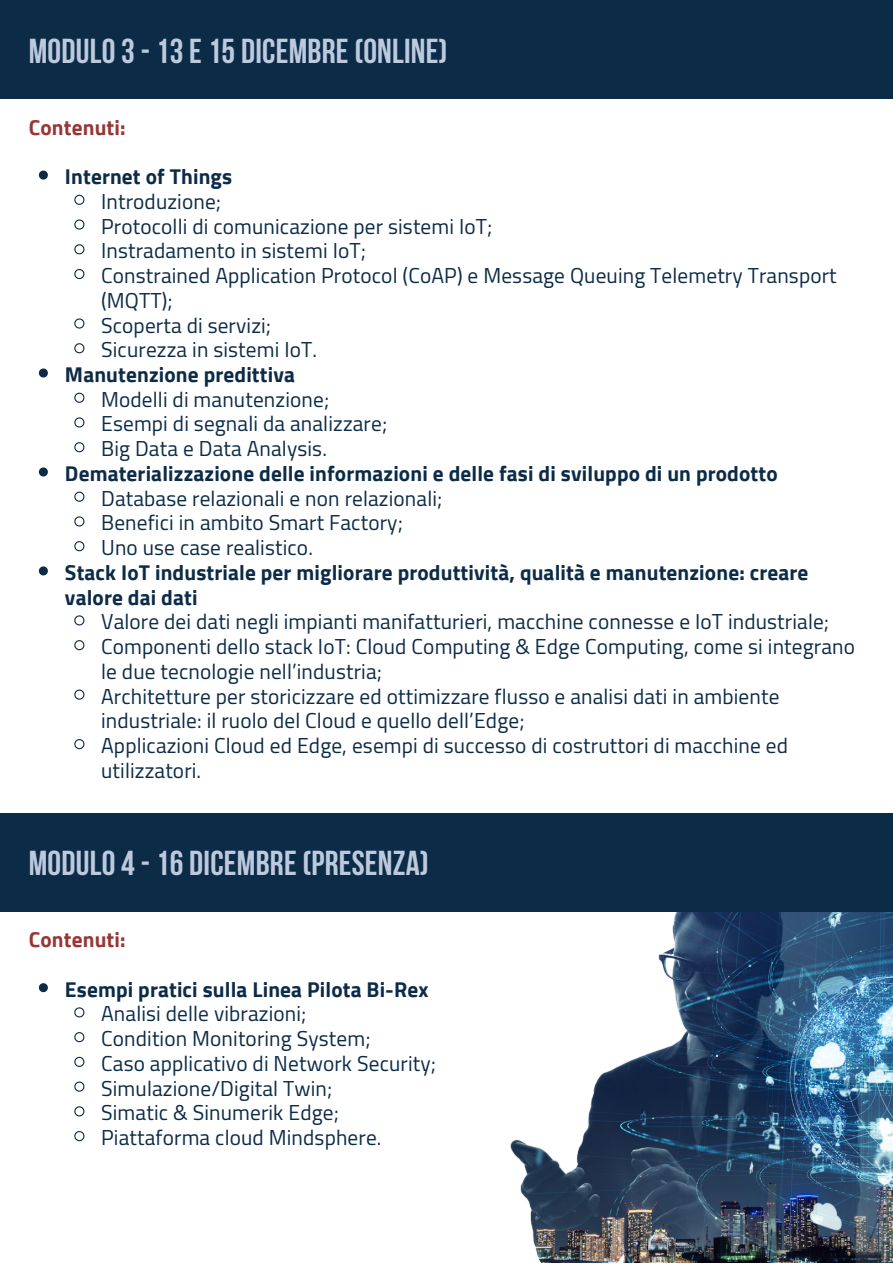
<style>
.page{position:relative;width:893px;height:1264px;background:#fff}
.page>*{position:absolute;margin:0;border:0;box-sizing:border-box;transform-origin:0 0}
.t1{font:700 34.5px "Bebas Neue";letter-spacing:.005em;color:#bdcade}
.t2{font:21.3px/24.8px "Cairo";letter-spacing:.005em;color:#0c2b47}
.t3{font:700 21.3px/24.8px "Cairo";letter-spacing:.005em;color:#0c2b47}
.t4{font:700 21.3px "Cairo";letter-spacing:.005em;color:#953737}
</style>
<div class="page">
<div style="left:0;top:0;width:892px;height:99px;background:#0c2b47"></div>
<svg style="left:39px;top:170px;width:9px;height:9px"></svg>
<svg style="left:74px;top:194px;width:11px;height:11px"></svg>
<svg style="left:74px;top:219px;width:11px;height:11px"></svg>
<svg style="left:74px;top:244px;width:11px;height:11px"></svg>
<svg style="left:74px;top:269px;width:11px;height:11px"></svg>
<svg style="left:74px;top:318px;width:11px;height:11px"></svg>
<svg style="left:74px;top:343px;width:11px;height:11px"></svg>
<svg style="left:39px;top:368px;width:9px;height:9px"></svg>
<svg style="left:74px;top:392px;width:11px;height:11px"></svg>
<svg style="left:74px;top:417px;width:11px;height:11px"></svg>
<svg style="left:74px;top:442px;width:11px;height:11px"></svg>
<svg style="left:39px;top:467px;width:9px;height:9px"></svg>
<svg style="left:74px;top:491px;width:11px;height:11px"></svg>
<svg style="left:74px;top:516px;width:11px;height:11px"></svg>
<svg style="left:74px;top:541px;width:11px;height:11px"></svg>
<svg style="left:39px;top:566px;width:9px;height:9px"></svg>
<svg style="left:74px;top:615px;width:11px;height:11px"></svg>
<svg style="left:74px;top:640px;width:11px;height:11px"></svg>
<svg style="left:74px;top:689px;width:11px;height:11px"></svg>
<svg style="left:74px;top:739px;width:11px;height:11px"></svg>
<img style="left:402px;top:911px;width:490px;height:350px">
<div style="left:0;top:812px;width:892px;height:99px;background:#0c2b47"></div>
<svg style="left:39px;top:983px;width:9px;height:9px"></svg>
<svg style="left:74px;top:1007px;width:11px;height:11px"></svg>
<svg style="left:74px;top:1032px;width:11px;height:10px"></svg>
<svg style="left:74px;top:1056px;width:11px;height:11px"></svg>
<svg style="left:74px;top:1081px;width:11px;height:11px"></svg>
<svg style="left:74px;top:1106px;width:11px;height:11px"></svg>
<svg style="left:74px;top:1131px;width:11px;height:10px"></svg>
<h1 class="t1" style="left:29px;top:37px;width:420px">MODULO 3 - 13 E 15 DICEMBRE (ONLINE)</h1>
<p class="t4" style="left:29px;top:115px;width:98px">Contenuti:</p>
<p class="t3" style="left:65px;top:164px;width:169px">Internet of Things</p>
<p class="t2" style="left:101px;top:189px;width:737px">Introduzione;<br>Protocolli di comunicazione per sistemi IoT;<br>Instradamento in sistemi IoT;<br>Constrained Application Protocol (CoAP) e Message Queuing Telemetry Transport (MQTT);<br>Scoperta di servizi;<br>Sicurezza in sistemi IoT.</p>
<p class="t3" style="left:65px;top:362px;width:231px">Manutenzione predittiva</p>
<p class="t2" style="left:101px;top:387px;width:288px">Modelli di manutenzione;<br>Esempi di segnali da analizzare;<br>Big Data e Data Analysis.</p>
<p class="t3" style="left:65px;top:461px;width:714px">Dematerializzazione delle informazioni e delle fasi di sviluppo di un prodotto</p>
<p class="t2" style="left:101px;top:486px;width:343px">Database relazionali e non relazionali;<br>Benefici in ambito Smart Factory;<br>Uno use case realistico.</p>
<p class="t3" style="left:65px;top:560px;width:745px">Stack IoT industriale per migliorare produttività, qualità e manutenzione: creare valore dai dati</p>
<p class="t2" style="left:101px;top:609px;width:755px">Valore dei dati negli impianti manifatturieri, macchine connesse e IoT industriale; Componenti dello stack IoT: Cloud Computing &amp; Edge Computing, come si integrano le due tecnologie nell’industria;<br>Architetture per storicizzare ed ottimizzare flusso e analisi dati in ambiente industriale: il ruolo del Cloud e quello dell’Edge;<br>Applicazioni Cloud ed Edge, esempi di successo di costruttori di macchine ed utilizzatori.</p>
<h1 class="t1" style="left:29px;top:849px;width:401px">MODULO 4 - 16 DICEMBRE (PRESENZA)</h1>
<p class="t4" style="left:29px;top:927px;width:98px">Contenuti:</p>
<p class="t3" style="left:65px;top:976px;width:365px">Esempi pratici sulla Linea Pilota Bi-Rex</p>
<p class="t2" style="left:101px;top:1001px;width:336px">Analisi delle vibrazioni;<br>Condition Monitoring System;<br>Caso applicativo di Network Security;<br>Simulazione/Digital Twin;<br>Simatic &amp; Sinumerik Edge;<br>Piattaforma cloud Mindsphere.</p>
</div>
